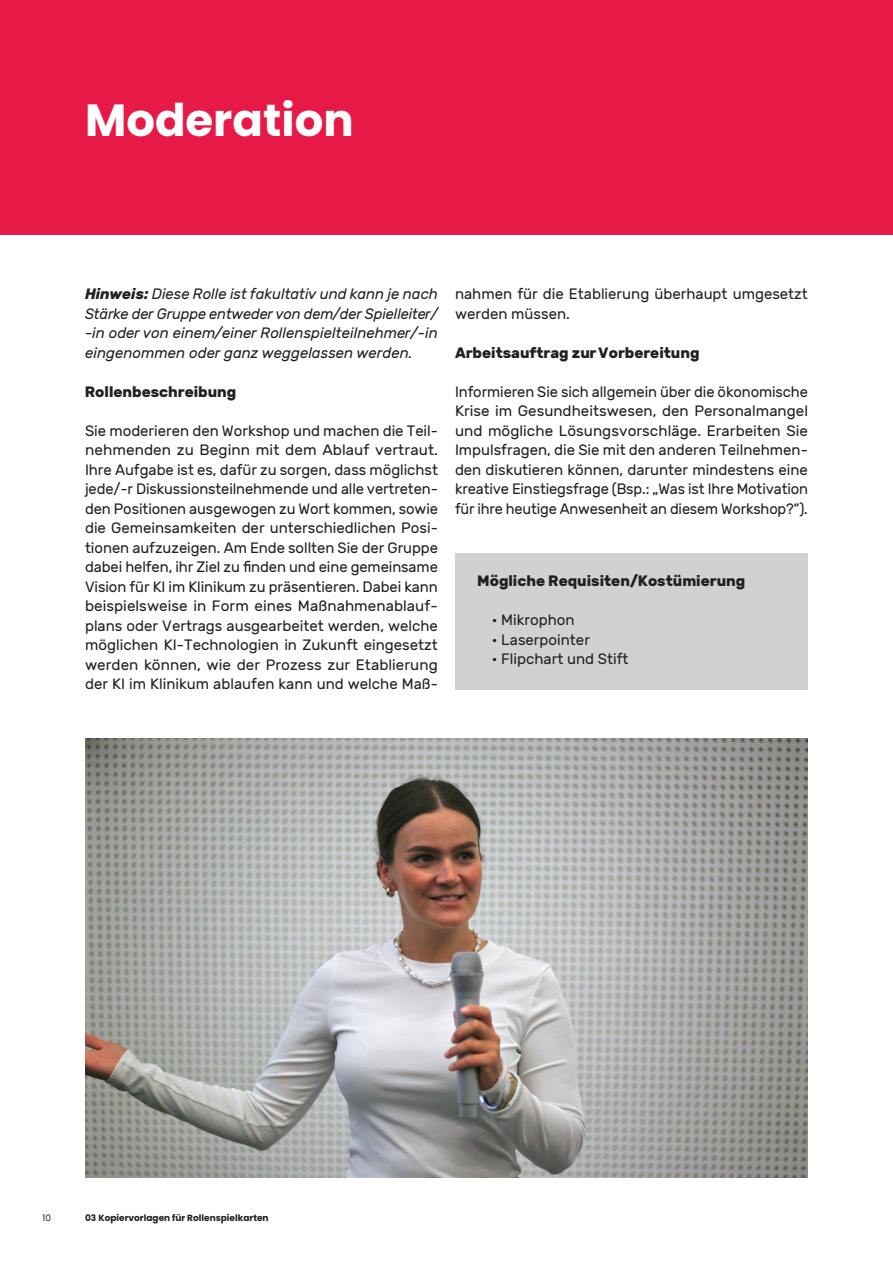
<style>
.page{position:relative;width:893px;height:1263px;background:#fff}
.page>*{position:absolute;margin:0;border:0;box-sizing:border-box;transform-origin:0 0}
.Paragraph_Style_schwarz{font:700 45px "Poppins";color:#fff}
.Paragraph_Style_schwarz-2{font:15px/19.5px "Rubik";color:#231f20;text-align:justify}
.Paragraph_Style_schwarz-3{font:italic 15px/19.5px "Rubik";color:#231f20}
.Paragraph_Style_schwarz-4{font:700 15px "Rubik";color:#231f20}
.Paragraph_Style_schwarz-5{font:700 9px "Poppins";color:#231f20}
.Paragraph_Style_schwarz-6{font:9px "Poppins";color:#231f20}
.s1{font-weight:700}
</style>
<div class="page">
<div style="left:0;top:0;width:893px;height:234px;background:#e71946"></div>
<div style="left:455px;top:553px;width:353px;height:136px;background:#cfd2d0"></div>
<img style="left:85px;top:738px;width:723px;height:440px">
<p class="Paragraph_Style_schwarz" style="left:85px;top:94px;width:270px">Moderation</p>
<p class="Paragraph_Style_schwarz-3" style="left:85px;top:285px;width:354px"><span class="s1">Hinweis:</span> Diese Rolle ist fakultativ und kann je nach<br>Stärke der Gruppe entweder von dem/der Spielleiter/</p>
<p class="Paragraph_Style_schwarz-3" style="left:85px;top:324px;width:354px">-in oder von einem/einer Rollenspielteilnehmer/-in eingenommen oder ganz weggelassen werden.</p>
<p class="Paragraph_Style_schwarz-4" style="left:85px;top:383px;width:153px">Rollenbeschreibung</p>
<p class="Paragraph_Style_schwarz-2" style="left:85px;top:421px;width:355px">Sie moderieren den Workshop und machen die Teil&shy;nehmenden zu Beginn mit dem Ablauf vertraut.<br>Ihre Aufgabe ist es, dafür zu sorgen, dass möglichst jede/-r Diskussionsteilnehmende und alle vertreten&shy;den Positionen ausgewogen zu Wort kommen, sowie die Gemeinsamkeiten der unterschiedlichen Posi&shy;tionen aufzuzeigen. Am Ende sollten Sie der Gruppe dabei helfen, ihr Ziel zu finden und eine gemeinsame Vision für KI im Klinikum zu präsentieren. Dabei kann beispielsweise in Form eines Maßnahmenablauf&shy;plans oder Vertrags ausgearbeitet werden, welche möglichen KI-Technologien in Zukunft eingesetzt werden können, wie der Prozess zur Etablierung der KI im Klinikum ablaufen kann und welche Maß-</p>
<p class="Paragraph_Style_schwarz-2" style="left:455px;top:285px;width:354px">nahmen für die Etablierung überhaupt umgesetzt werden müssen.</p>
<p class="Paragraph_Style_schwarz-4" style="left:455px;top:344px;width:246px">Arbeitsauftrag zur Vorbereitung</p>
<p class="Paragraph_Style_schwarz-2" style="left:455px;top:382px;width:355px">Informieren Sie sich allgemein über die ökonomische Krise im Gesundheitswesen, den Personalmangel und mögliche Lösungsvorschläge. Erarbeiten Sie Impulsfragen, die Sie mit den anderen Teilnehmen&shy;den diskutieren können, darunter mindestens eine kreative Einstiegsfrage (Bsp.: „Was ist Ihre Motivation für ihre heutige Anwesenheit an diesem Workshop?“).</p>
<p class="Paragraph_Style_schwarz-4" style="left:477px;top:572px;width:270px">Mögliche Requisiten/Kostümierung</p>
<p class="Paragraph_Style_schwarz-2" style="left:492px;top:611px;width:84px">• Mikrophon</p>
<p class="Paragraph_Style_schwarz-2" style="left:492px;top:630px;width:100px">• Laserpointer</p>
<p class="Paragraph_Style_schwarz-2" style="left:492px;top:650px;width:138px">• Flipchart und Stift</p>
<p class="Paragraph_Style_schwarz-6" style="left:43px;top:1213px;width:10px">10</p>
<p class="Paragraph_Style_schwarz-5" style="left:85px;top:1213px;width:185px">03 Kopiervorlagen für Rollenspielkarten</p>
</div>
